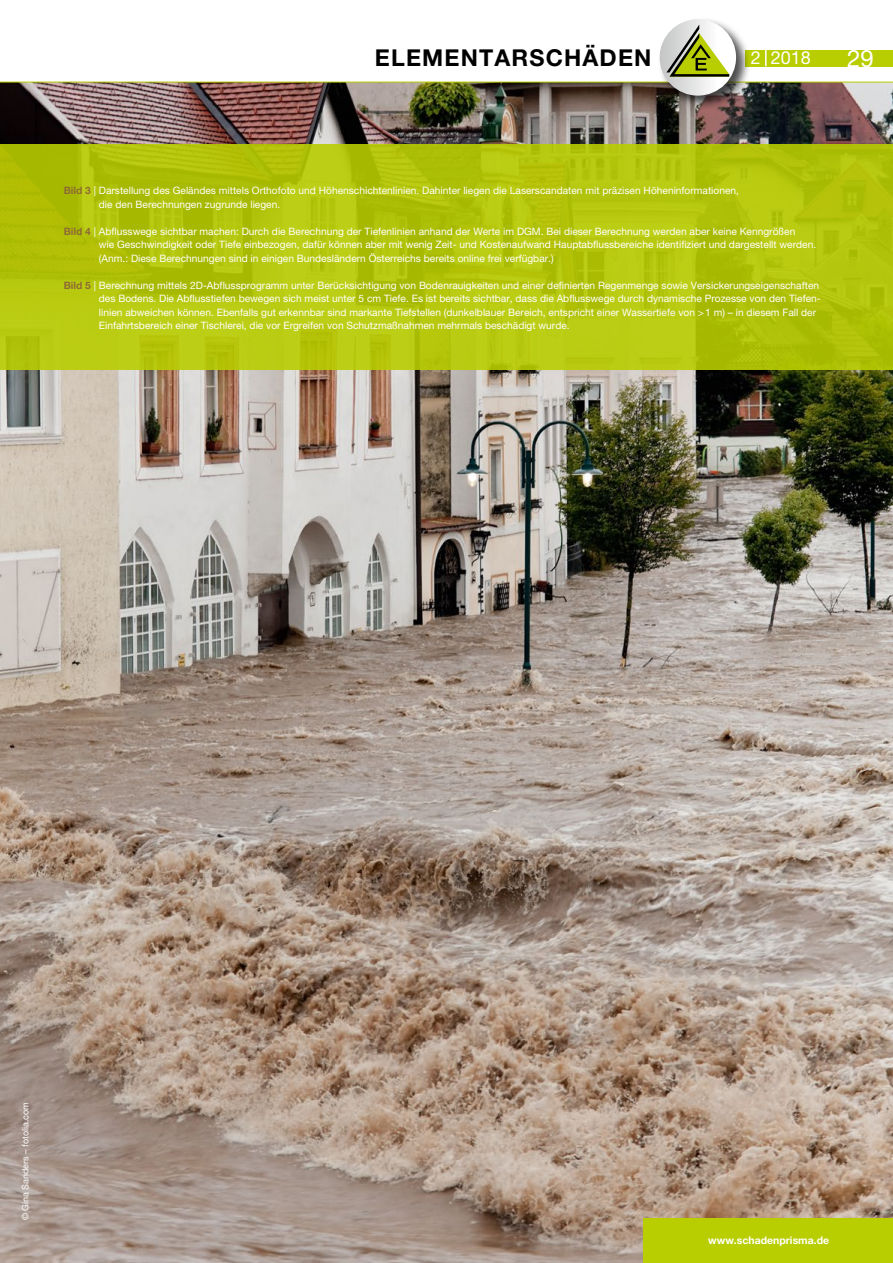
<style>
.page{position:relative;width:893px;height:1263px;background:#fff}
.page>*{position:absolute;margin:0;border:0;box-sizing:border-box;transform-origin:0 0}
.t1{font:24px "Helvetica Neue";color:#fff}
.t2{font:700 23.25px "Helvetica Neue";letter-spacing:.05em;color:#000}
.t3{font:18px "Helvetica Neue";color:#fff}
.t4{font:700 10.5px "Helvetica Neue";color:#fff}
.t5{font:10.2px/13.5px "Helvetica Neue";color:#fff}
.t6{font:9px "Helvetica Neue";color:#fff}
.s1{font-weight:700;color:#8f6b34}
</style>
<div class="page">
<img style="left:0;top:83px;width:893px;height:1180px">
<div style="left:0;top:145px;width:893px;height:225px;background:linear-gradient(to right,#b3c50b,#b3c50b)"></div>
<div style="left:644px;top:1219px;width:249px;height:44px;background:#b9ce00"></div>
<div style="left:745px;top:50px;width:148px;height:16px;background:#b9ce00"></div>
<svg style="left:765px;top:50px;width:2px;height:16px"></svg>
<hr style="left:0;top:82px;width:893px;height:1px;background:#b9ce00">
<div style="left:657px;top:17px;width:94px;height:94px;background:#000;opacity:.7"></div>
<svg style="left:660px;top:19px;width:76px;height:77px"></svg>
<svg style="left:666px;top:25px;width:63px;height:52px"></svg>
<h2 class="t2" style="left:375px;top:43px;width:278px">ELEMENTARSCHÄDEN</h2>
<h3 class="t3" style="left:751px;top:47px;width:62px">2 2018</h3>
<h1 class="t1" style="left:847px;top:44px;width:28px">29</h1>
<p class="t5" style="left:99px;top:184px;width:642px;text-indent:-35px"><span class="s1">Bild 3</span> | Darstellung des Geländes mittels Orthofoto und Höhenschichtenlinien. Dahinter liegen die Laserscandaten mit präzisen Höheninformationen, die den Berechnungen zugrunde liegen.</p>
<p class="t5" style="left:99px;top:224px;width:719px;text-indent:-35px"><span class="s1">Bild 4</span> | Abflusswege sichtbar machen: Durch die Berechnung der Tiefenlinien anhand der Werte im DGM. Bei dieser Berechnung werden aber keine Kenngrößen<br>wie Geschwindigkeit oder Tiefe einbezogen, dafür können aber mit wenig Zeit- und Kostenaufwand Hauptabflussbereiche identifiziert und dargestellt werden. (Anm.: Diese Berechnungen sind in einigen Bundesländern Österreichs bereits online frei verfügbar.)</p>
<p class="t5" style="left:99px;top:278px;width:723px;text-indent:-35px"><span class="s1">Bild 5</span> | Berechnung mittels 2D-Abflussprogramm unter Berücksichtigung von Bodenrauigkeiten und einer definierten Regenmenge sowie Versickerungseigenschaften des Bodens. Die Abflusstiefen bewegen sich meist unter 5 cm Tiefe. Es ist bereits sichtbar, dass die Abflusswege durch dynamische Prozesse von den Tiefen&shy;linien abweichen können. Ebenfalls gut erkennbar sind markante Tiefstellen (dunkelblauer Bereich, entspricht einer Wassertiefe von &gt;1 m) – in diesem Fall der Einfahrtsbereich einer Tischlerei, die vor Ergreifen von Schutzmaßnahmen mehrmals beschädigt wurde.</p>
<p class="t6" style="left:20px;top:1220px;width:120px;rotate:-90deg">© Gina Sanders – fotolia.com</p>
<p class="t4" style="left:708px;top:1233px;width:122px">www.schadenprisma.de</p>
</div>
